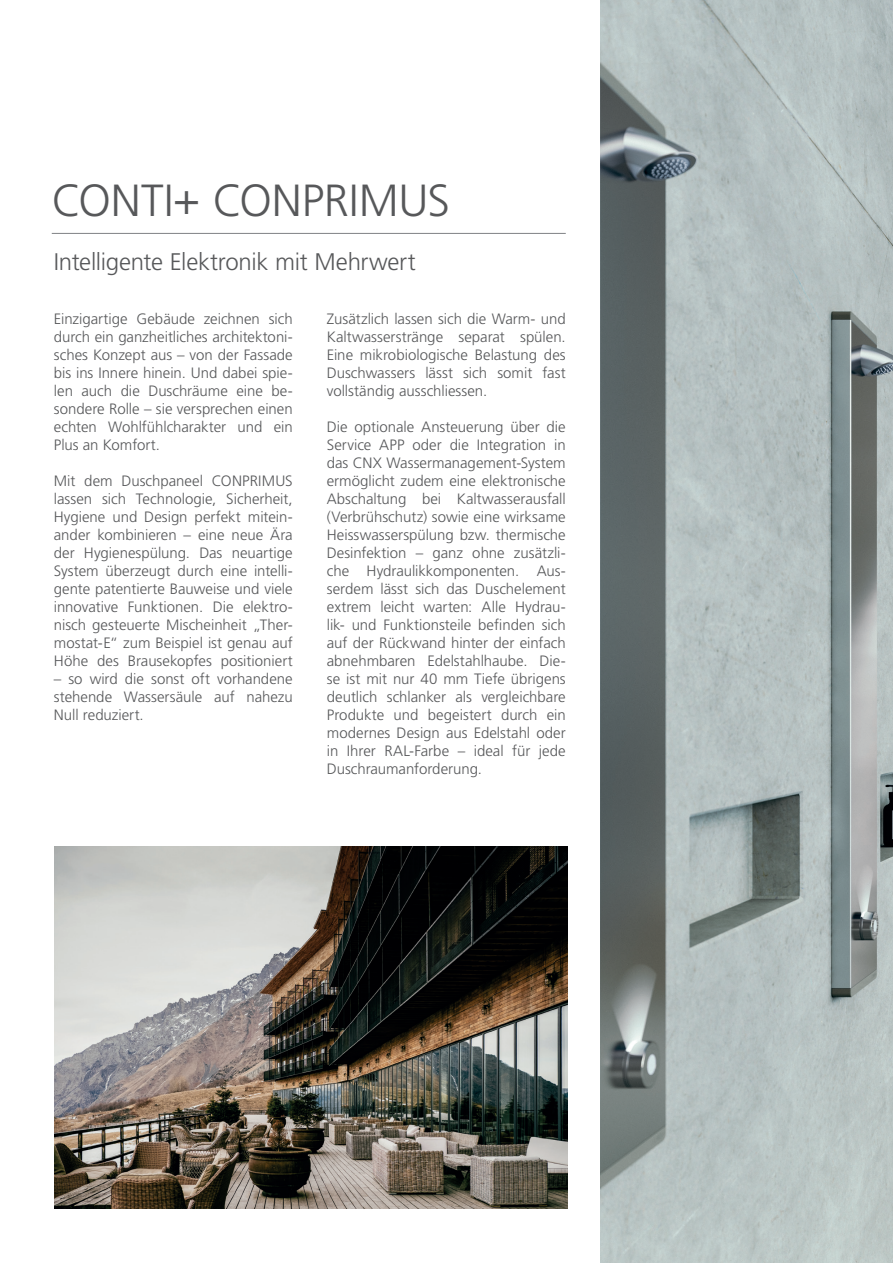
<style>
.page{position:relative;width:893px;height:1263px;background:#fff}
.page>*{position:absolute;margin:0;border:0;box-sizing:border-box;transform-origin:0 0}
.t1{font:300 45px "Frutiger LT Pro";color:#57585a}
.t2{font:300 24px "Frutiger LT Pro";letter-spacing:-.01em;color:#57585a}
.t3{font:300 15px/18px "Frutiger LT Pro";color:#57585a;text-align:justify}
</style>
<div class="page">
<img style="left:54px;top:846px;width:514px;height:363px">
<img style="left:600px;top:0;width:293px;height:1263px">
<hr style="left:52px;top:233px;width:514px;height:1px;background:#808285">
<h1 class="t1" style="left:52px;top:174px;width:400px">CONTI+ CONPRIMUS</h1>
<h2 class="t2" style="left:54px;top:248px;width:364px">Intelligente Elektronik mit Mehrwert</h2>
<p class="t3" style="left:54px;top:310px;width:240px">Einzigartige Gebäude zeichnen sich durch ein ganzheitliches architektoni&shy;sches Konzept aus – von der Fassade bis ins Innere hinein. Und dabei spie&shy;len auch die Duschräume eine be&shy;sondere Rolle – sie versprechen einen echten Wohlfühlcharakter und ein Plus an Komfort.</p>
<p class="t3" style="left:54px;top:472px;width:240px">Mit dem Duschpaneel CONPRIMUS lassen sich Technologie, Sicherheit, Hygiene und Design perfekt mitein&shy;ander kombinieren – eine neue Ära der Hygienespülung. Das neuartige System überzeugt durch eine intelli&shy;gente patentierte Bauweise und viele innovative Funktionen. Die elektro&shy;nisch gesteuerte Mischeinheit „Ther&shy;mostat-E“ zum Beispiel ist genau auf Höhe des Brausekopfes positioniert</p>
<p class="t3" style="left:54px;top:670px;width:240px">– so wird die sonst oft vorhandene stehende Wassersäule auf nahezu Null reduziert.</p>
<p class="t3" style="left:327px;top:310px;width:240px">Zusätzlich lassen sich die Warm- und Kaltwasserstränge separat spülen.<br>Eine mikrobiologische Belastung des Duschwassers lässt sich somit fast vollständig ausschliessen.</p>
<p class="t3" style="left:327px;top:418px;width:240px">Die optionale Ansteuerung über die Service APP oder die Integration in das CNX Wassermanagement-System ermöglicht zudem eine elektronische Abschaltung bei Kaltwasserausfall (Verbrühschutz) sowie eine wirksame Heisswasserspülung bzw. thermische Desinfektion – ganz ohne zusätzli&shy;che Hydraulikkomponenten. Aus&shy;serdem lässt sich das Duschelement extrem leicht warten: Alle Hydrau&shy;lik- und Funktionsteile befinden sich auf der Rückwand hinter der einfach abnehmbaren Edelstahlhaube. Die&shy;se ist mit nur 40 mm Tiefe übrigens deutlich schlanker als vergleichbare Produkte und begeistert durch ein modernes Design aus Edelstahl oder in Ihrer RAL-Farbe – ideal für jede Duschraumanforderung.</p>
</div>
